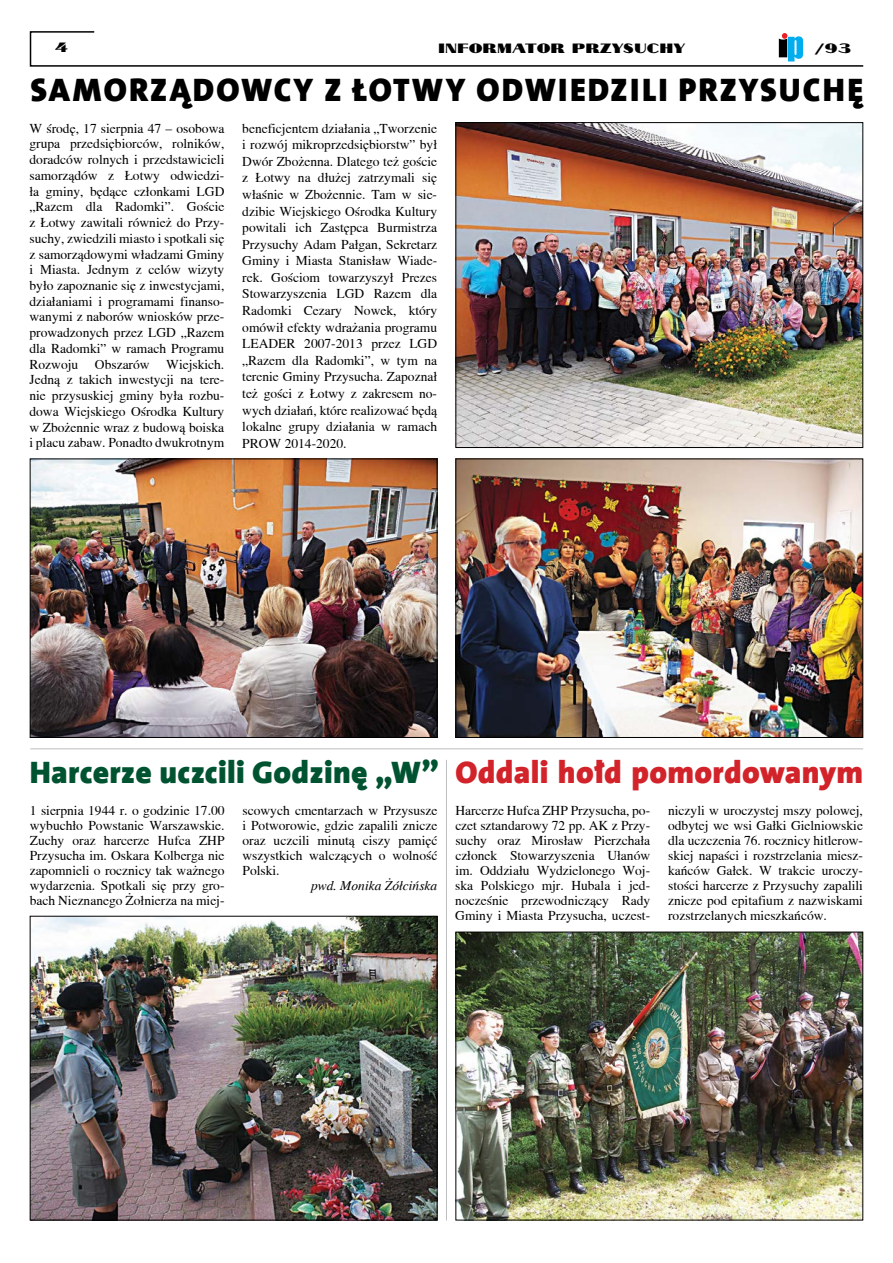
<style>
.page{position:relative;width:893px;height:1263px;background:#fff}
.page>*{position:absolute;margin:0;border:0;box-sizing:border-box;transform-origin:0 0}
.t1{font:900 33px "The Sans CEB9";letter-spacing:.065em;color:#000}
.t2{font:900 31.5px "The Sans CEB9";letter-spacing:.01em;color:#005331}
.t3{font:13.5px/15px "Toronto";color:#000;text-align:justify}
.t4{font:13.5px "Cyklop";color:#000}
.t5{font:italic 13.5px "Toronto";color:#000}
.s1{color:#d2232a}
</style>
<div class="page">
<svg style="left:29px;top:31px;width:835px;height:36px"></svg>
<hr style="left:446px;top:760px;width:1px;height:460px;background:#bcbec0">
<hr style="left:30px;top:748px;width:833px;height:1px;background:#bcbec0">
<img style="left:457px;top:934px;width:404px;height:284px">
<div style="left:455px;top:932px;width:408px;height:288px;border:1px solid #000"></div>
<img style="left:457px;top:124px;width:404px;height:322px">
<div style="left:455px;top:122px;width:408px;height:326px;border:1px solid #000"></div>
<img style="left:32px;top:460px;width:403px;height:276px">
<div style="left:30px;top:458px;width:407px;height:280px;border:1px solid #000"></div>
<img style="left:457px;top:460px;width:404px;height:276px">
<div style="left:455px;top:458px;width:408px;height:280px;border:1px solid #000"></div>
<img style="left:32px;top:918px;width:403px;height:300px">
<div style="left:30px;top:916px;width:407px;height:304px;border:1px solid #000"></div>
<p class="t4" style="left:55px;top:37px;width:15px">4</p>
<p class="t4" style="left:438px;top:37px;width:249px">INFORMATOR PRZYSUCHY</p>
<p class="t4" style="left:815px;top:37px;width:38px">/93</p>
<h1 class="t1" style="left:31px;top:70px;width:834px">SAMORZĄDOWCY Z ŁOTWY ODWIEDZILI PRZYSUCHĘ</h1>
<p class="t3" style="left:29px;top:120px;width:196px;line-height:15.8px">W środę, 17 sierpnia 47 – osobowa grupa przedsiębiorców, rolników, doradców rolnych i przedstawicieli samorządów z Łotwy odwiedzi&shy;ła gminy, będące członkami LGD „Razem dla Radomki”. Goście z Łotwy zawitali również do Przy&shy;suchy, zwiedzili miasto i spotkali się z samorządowymi władzami Gminy i Miasta. Jednym z celów wizyty było zapoznanie się z inwestycjami, działaniami i programami finanso&shy;wanymi z naborów wniosków prze&shy;prowadzonych przez LGD „Razem dla Radomki” w ramach Programu Rozwoju Obszarów Wiejskich.<br>Jedną z takich inwestycji na tere&shy;nie przysuskiej gminy była rozbu&shy;dowa Wiejskiego Ośrodka Kultury w Zbożennie wraz z budową boiska i placu zabaw. Ponadto dwukrotnym</p>
<p class="t3" style="left:242px;top:120px;width:196px;line-height:16.6px">beneficjentem działania „Tworzenie i rozwój mikroprzedsiębiorstw” był Dwór Zbożenna. Dlatego też goście z Łotwy na dłużej zatrzymali się właśnie w Zbożennie. Tam w sie&shy;dzibie Wiejskiego Ośrodka Kultury powitali ich Zastępca Burmistrza Przysuchy Adam Pałgan, Sekretarz Gminy i Miasta Stanisław Wiade&shy;rek. Gościom towarzyszył Prezes Stowarzyszenia LGD Razem dla Radomki Cezary Nowek, który omówił efekty wdrażania programu LEADER 2007-2013 przez LGD „Razem dla Radomki”, w tym na terenie Gminy Przysucha. Zapoznał też gości z Łotwy z zakresem no&shy;wych działań, które realizować będą lokalne grupy działania w ramach PROW 2014-2020.</p>
<h2 class="t2" style="left:30px;top:754px;width:835px">Harcerze uczcili Godzinę „W” <span class="s1">Oddali hołd pomordowanym</span></h2>
<p class="t3" style="left:30px;top:803px;width:196px">1 sierpnia 1944 r. o godzinie 17.00 wybuchło Powstanie Warszawskie.<br>Zuchy oraz harcerze Hufca ZHP Przysucha im. Oskara Kolberga nie zapomnieli o rocznicy tak ważnego wydarzenia. Spotkali się przy gro&shy;bach Nieznanego Żołnierza na miej-</p>
<p class="t3" style="left:242px;top:803px;width:196px">scowych cmentarzach w Przysusze i Potworowie, gdzie zapalili znicze oraz uczcili minutą ciszy pamięć wszystkich walczących o wolność Polski.</p>
<p class="t3" style="left:455px;top:803px;width:196px">Harcerze Hufca ZHP Przysucha, po&shy;czet sztandarowy 72 pp. AK z Przy&shy;suchy oraz Mirosław Pierzchała członek Stowarzyszenia Ułanów im. Oddziału Wydzielonego Woj&shy;ska Polskiego mjr. Hubala i jed&shy;nocześnie przewodniczący Rady Gminy i Miasta Przysucha, uczest-</p>
<p class="t3" style="left:668px;top:803px;width:196px">niczyli w uroczystej mszy polowej, odbytej we wsi Gałki Gielniowskie dla uczczenia 76. rocznicy hitlerow&shy;skiej napaści i rozstrzelania miesz&shy;kańców Gałek. W trakcie uroczy&shy;stości harcerze z Przysuchy zapalili znicze pod epitafium z nazwiskami rozstrzelanych mieszkańców.</p>
<p class="t5" style="left:311px;top:878px;width:128px">pwd. Monika Żółcińska</p>
</div>
